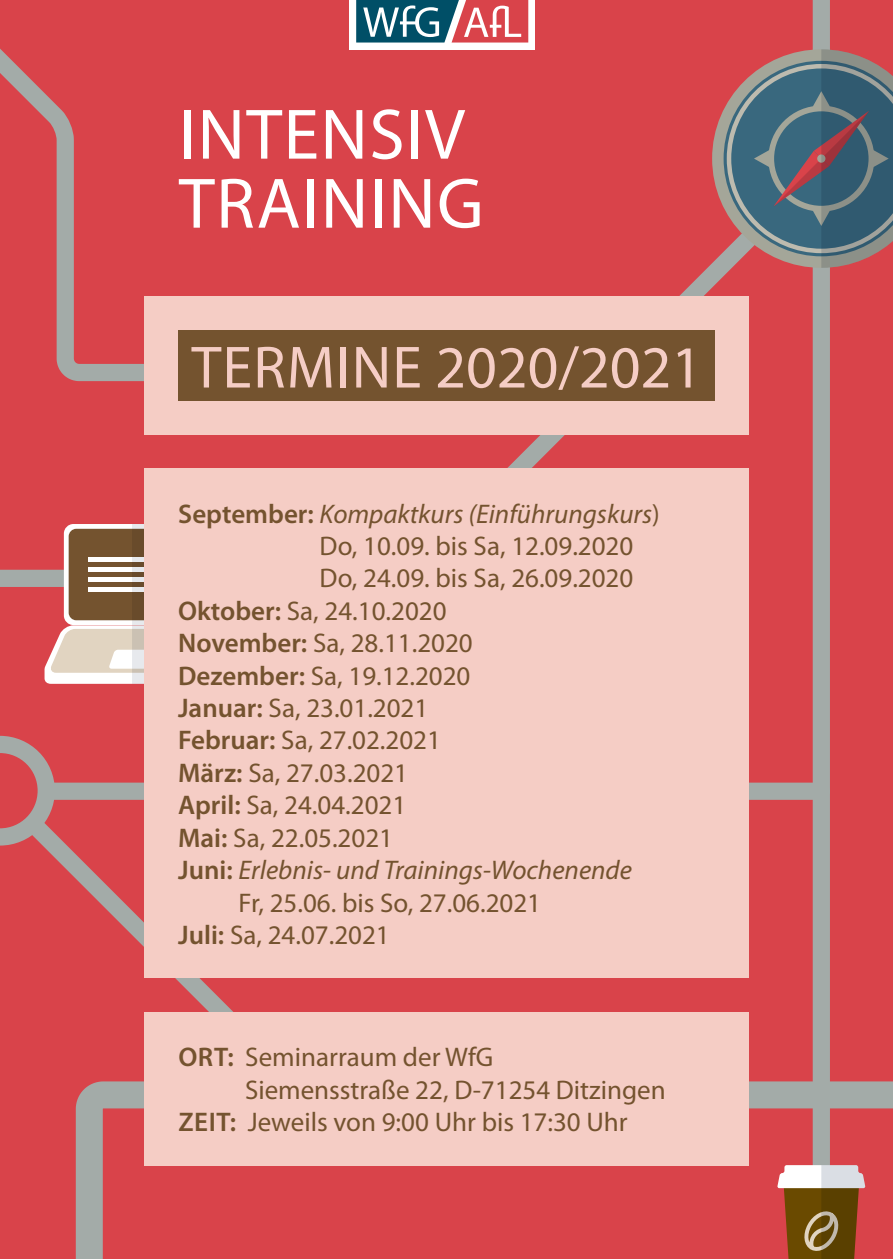
<style>
.page{position:relative;width:893px;height:1259px;background:#d9434a}
.page>*{position:absolute;margin:0;border:0;box-sizing:border-box;transform-origin:0 0}
.t1{font:72px "Myriad Pro";letter-spacing:.02em;color:#fff}
.t2{font:60px "Myriad Pro";letter-spacing:.01em;color:#f5cdc5}
.t3{font:27px/32.4px "Myriad Pro";color:#74532f}
.t4{font:italic 27px/32.4px "Myriad Pro";color:#74532f}
.s1{font-weight:600}
.s2{font-style:italic}
.s3{font-weight:600;font-style:normal}
.s4{font-style:normal}
</style>
<div class="page">
<div style="left:349px;top:0;width:186px;height:49px;background:#fff"></div>
<svg style="left:0;top:49px;width:144px;height:333px"></svg>
<div style="left:53px;top:782px;width:768px;height:18px;background:#a3aba8"></div>
<svg style="left:75px;top:1068px;width:818px;height:191px"></svg>
<svg style="left:471px;top:263px;width:342px;height:253px"></svg>
<svg style="left:42px;top:845px;width:191px;height:294px"></svg>
<div style="left:813px;top:0;width:17px;height:1212px;background:#a3aba8"></div>
<svg style="left:712px;top:49px;width:181px;height:219px"></svg>
<svg style="left:356px;top:0;width:172px;height:43px"></svg>
<svg style="left:777px;top:1165px;width:88px;height:94px"></svg>
<svg style="left:0;top:524px;width:144px;height:321px"></svg>
<div style="left:144px;top:296px;width:605px;height:138px;background:#f5cdc5"></div>
<div style="left:178px;top:330px;width:537px;height:70px;background:#74532f"></div>
<div style="left:144px;top:468px;width:605px;height:510px;background:#f5cdc5"></div>
<div style="left:144px;top:1012px;width:605px;height:153px;background:#f5cdc5"></div>
<p class="t1" style="left:179px;top:90px;width:288px">INTENSIV</p>
<p class="t1" style="left:179px;top:159px;width:306px">TRAINING</p>
<p class="t2" style="left:191px;top:330px;width:512px">TERMINE 2020/2021</p>
<p class="t3" style="left:320px;top:497px;width:342px;text-indent:-141px"><span class="s1">September:</span> <span class="s2">Kompaktkurs (Einführungskurs</span>)<br>Do, 10.09. bis Sa, 12.09.2020<br>Do, 24.09. bis Sa, 26.09.2020</p>
<p class="t3" style="left:178px;top:594px;width:270px"><span class="s1">Oktober:</span> Sa, 24.10.2020</p>
<p class="t3" style="left:178px;top:626px;width:296px"><span class="s1">November:</span> Sa, 28.11.2020</p>
<p class="t3" style="left:178px;top:659px;width:294px"><span class="s1">Dezember:</span> Sa, 19.12.2020</p>
<p class="t3" style="left:178px;top:691px;width:252px"><span class="s1">Januar:</span> Sa, 23.01.2021</p>
<p class="t3" style="left:178px;top:724px;width:264px"><span class="s1">Februar:</span> Sa, 27.02.2021</p>
<p class="t3" style="left:178px;top:756px;width:231px"><span class="s1">März:</span> Sa, 27.03.2021</p>
<p class="t3" style="left:178px;top:788px;width:230px"><span class="s1">April:</span> Sa, 24.04.2021</p>
<p class="t3" style="left:178px;top:821px;width:216px"><span class="s1">Mai:</span> Sa, 22.05.2021</p>
<p class="t4" style="left:239px;top:853px;width:395px;text-indent:-60px"><span class="s3">Juni:</span> Erlebnis- und Trainings-Wochenende<br><span class="s4">Fr, 25.06. bis So, 27.06.2021</span></p>
<p class="t3" style="left:178px;top:918px;width:213px"><span class="s1">Juli:</span> Sa, 24.07.2021</p>
<p class="t3" style="left:245px;top:1040px;width:422px;text-indent:-67px"><span class="s1">ORT:</span> Seminarraum der WfG<br>Siemensstraße 22, D-71254 Ditzingen</p>
<p class="t3" style="left:178px;top:1105px;width:451px"><span class="s1">ZEIT:</span> Jeweils von 9:00 Uhr bis 17:30 Uhr</p>
</div>
